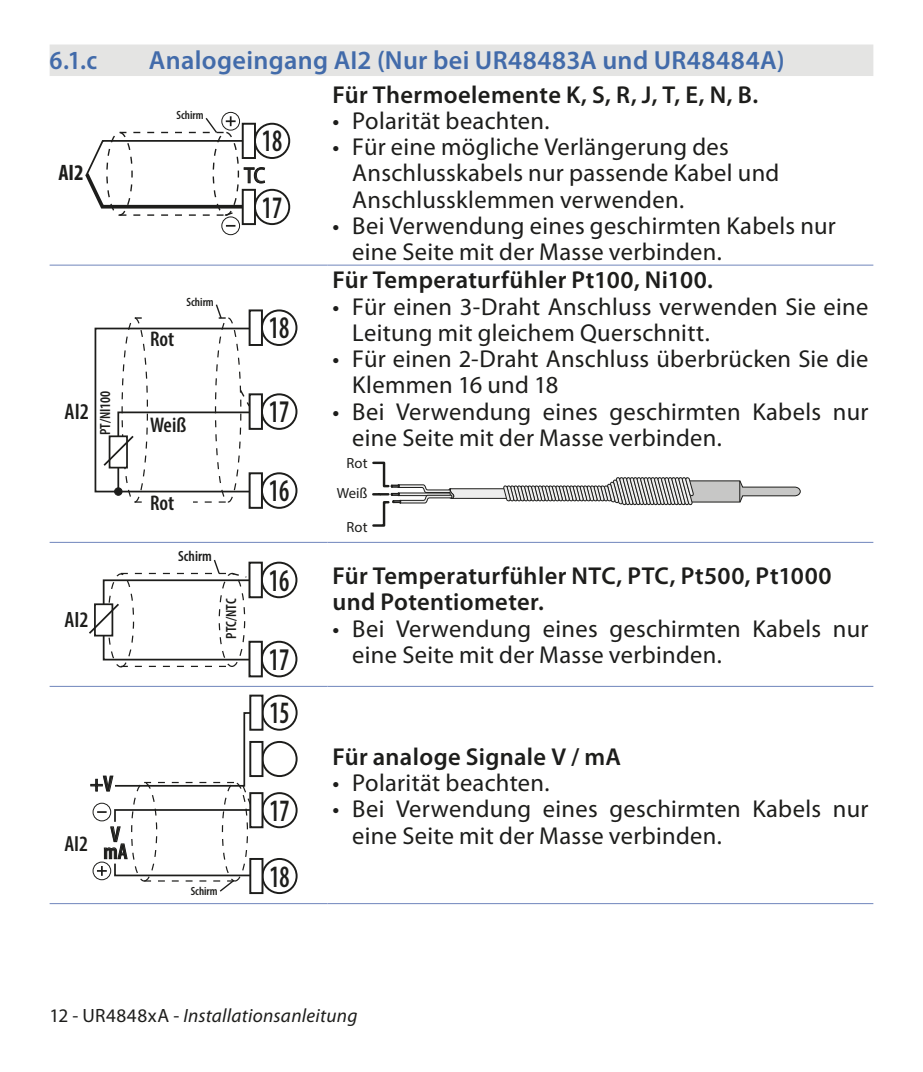
<style>
.page{position:relative;width:923px;height:1072px;background:#fff}
.page>*{position:absolute;margin:0;border:0;box-sizing:border-box;transform-origin:0 0}
.t1{font:600 condensed 31.5px/66.1px "Myriad Pro";color:#1d1d1b;scale:.79 1}
.t2{font:600 condensed 31.15px "Myriad Pro";color:#1d1d1b;scale:.79 1}
.t3{font:600 26.25px "Myriad Pro";letter-spacing:.015em;color:#426baa}
.t4{font:600 semi-condensed 26.25px "Myriad Pro";color:#426baa}
.t5{font:24.5px/26.2px "Myriad Pro";letter-spacing:.015em;color:#1d1d1b}
.t6{font:600 24.5px/26.2px "Myriad Pro";letter-spacing:.015em;color:#1d1d1b}
.t7{font:600 condensed 22.4px "Myriad Pro";color:#1d1d1b}
.t8{font:700 condensed 22.4px "Myriad Pro";color:#1d1d1b}
.t9{font:semi-condensed 22.4px "Myriad Pro";color:#1d1d1b}
.t10{font:600 condensed 22.05px "Myriad Pro";color:#1d1d1b}
.t11{font:600 condensed 21.35px "Myriad Pro";color:#1d1d1b}
.t12{font:italic 19.25px "Myriad Pro";letter-spacing:.015em;color:#1d1d1b}
.t13{font:600 condensed 14.7px "Myriad Pro";color:#1d1d1b}
.t14{font:14.7px "Myriad Pro";color:#1d1d1b}
.t15{font:600 condensed 11.9px "Myriad Pro";color:#1d1d1b}
.s1{font-style:normal}
</style>
<div class="page">
<div style="left:50px;top:44px;width:823px;height:32px;background:#e4e4e3"></div>
<hr style="left:50px;top:264px;width:277px;height:2px;background:#768bbf">
<hr style="left:327px;top:264px;width:546px;height:2px;background:#768bbf">
<hr style="left:50px;top:542px;width:277px;height:1px;background:#768bbf">
<hr style="left:327px;top:542px;width:546px;height:1px;background:#768bbf">
<hr style="left:50px;top:685px;width:277px;height:2px;background:#768bbf">
<hr style="left:327px;top:685px;width:546px;height:2px;background:#768bbf">
<hr style="left:50px;top:903px;width:277px;height:1px;background:#768bbf">
<hr style="left:327px;top:903px;width:546px;height:1px;background:#768bbf">
<svg style="left:85px;top:116px;width:180px;height:101px"></svg>
<div style="left:221px;top:112px;width:19px;height:18px;border:1px solid #1d1d1b;border-radius:50%"></div>
<svg style="left:226px;top:225px;width:9px;height:2px"></svg>
<div style="left:221px;top:217px;width:19px;height:18px;border:1px solid #1d1d1b;border-radius:50%"></div>
<div style="left:255px;top:124px;width:34px;height:34px;background:#fff;border-radius:50%"></div>
<div style="left:254px;top:123px;width:36px;height:36px;border:2px solid #1d1d1b;border-radius:50%"></div>
<div style="left:243px;top:124px;width:12px;height:34px;background:#fff"></div>
<div style="left:242px;top:123px;width:14px;height:36px;border:2px solid #1d1d1b"></div>
<div style="left:255px;top:190px;width:34px;height:34px;background:#fff;border-radius:50%"></div>
<div style="left:254px;top:189px;width:36px;height:36px;border:2px solid #1d1d1b;border-radius:50%"></div>
<div style="left:243px;top:190px;width:12px;height:34px;background:#fff"></div>
<div style="left:242px;top:189px;width:14px;height:36px;border:2px solid #1d1d1b"></div>
<svg style="left:136px;top:501px;width:90px;height:1px"></svg>
<svg style="left:135px;top:304px;width:91px;height:16px"></svg>
<div style="left:147px;top:306px;width:68px;height:21px;background:#fff"></div>
<div style="left:147px;top:493px;width:45px;height:21px;background:#fff"></div>
<div style="left:114px;top:487px;width:8px;height:8px;border:1px solid #1d1d1b;border-radius:50%"></div>
<svg style="left:94px;top:327px;width:155px;height:166px"></svg>
<div style="left:261px;top:309px;width:36px;height:37px;border:2px solid #1d1d1b;border-radius:50%"></div>
<div style="left:249px;top:309px;width:14px;height:37px;border:2px solid #1d1d1b"></div>
<div style="left:261px;top:393px;width:36px;height:37px;border:2px solid #1d1d1b;border-radius:50%"></div>
<div style="left:249px;top:393px;width:14px;height:37px;border:2px solid #1d1d1b"></div>
<div style="left:261px;top:472px;width:36px;height:37px;border:2px solid #1d1d1b;border-radius:50%"></div>
<div style="left:249px;top:472px;width:14px;height:37px;border:2px solid #1d1d1b"></div>
<svg style="left:372px;top:461px;width:428px;height:66px"></svg>
<svg style="left:89px;top:560px;width:163px;height:107px"></svg>
<div style="left:261px;top:561px;width:36px;height:37px;border:2px solid #1d1d1b;border-radius:50%"></div>
<div style="left:249px;top:562px;width:13px;height:35px;background:#fff"></div>
<div style="left:248px;top:561px;width:15px;height:37px;border:2px solid #1d1d1b"></div>
<div style="left:261px;top:640px;width:36px;height:37px;border:2px solid #1d1d1b;border-radius:50%"></div>
<div style="left:249px;top:641px;width:13px;height:35px;background:#fff"></div>
<div style="left:248px;top:640px;width:15px;height:37px;border:2px solid #1d1d1b"></div>
<svg style="left:90px;top:712px;width:164px;height:180px"></svg>
<div style="left:93px;top:861px;width:18px;height:19px;border:1px solid #1d1d1b;border-radius:50%"></div>
<div style="left:261px;top:792px;width:36px;height:36px;border:2px solid #1d1d1b;border-radius:50%"></div>
<div style="left:250px;top:793px;width:12px;height:34px;background:#fff"></div>
<div style="left:249px;top:792px;width:14px;height:36px;border:2px solid #1d1d1b"></div>
<div style="left:261px;top:741px;width:36px;height:36px;border:2px solid #1d1d1b;border-radius:50%"></div>
<div style="left:250px;top:742px;width:12px;height:34px;background:#fff"></div>
<div style="left:249px;top:741px;width:14px;height:36px;border:2px solid #1d1d1b"></div>
<div style="left:261px;top:694px;width:36px;height:36px;border:2px solid #1d1d1b;border-radius:50%"></div>
<div style="left:250px;top:695px;width:12px;height:34px;background:#fff"></div>
<div style="left:249px;top:694px;width:14px;height:36px;border:2px solid #1d1d1b"></div>
<div style="left:261px;top:858px;width:36px;height:36px;border:2px solid #1d1d1b;border-radius:50%"></div>
<div style="left:250px;top:859px;width:12px;height:34px;background:#fff"></div>
<div style="left:249px;top:858px;width:14px;height:36px;border:2px solid #1d1d1b"></div>
<p class="t4" style="left:50px;top:46px;width:49px">6.1.c</p>
<p class="t3" style="left:149px;top:46px;width:637px">Analogeingang AI2 (Nur bei UR48483A und UR48484A)</p>
<p class="t15" style="left:176px;top:108px;width:29px">Schirm</p>
<p class="t1" style="left:262px;top:107px;width:27px">18<br>17</p>
<p class="t8" style="left:58px;top:159px;width:27px">AI2</p>
<p class="t9" style="left:244px;top:162px;width:23px">TC</p>
<p class="t7" style="left:65px;top:397px;width:26px">AI2</p>
<p class="t13" style="left:96px;top:435px;width:46px;rotate:-90deg">PT/NI100</p>
<p class="t7" style="left:64px;top:606px;width:26px">AI2</p>
<p class="t11" style="left:150px;top:325px;width:26px">Rot</p>
<p class="t15" style="left:186px;top:294px;width:29px">Schirm</p>
<p class="t11" style="left:150px;top:411px;width:38px">Weiß</p>
<p class="t11" style="left:150px;top:489px;width:26px">Rot</p>
<p class="t13" style="left:178px;top:547px;width:35px">Schirm</p>
<p class="t13" style="left:222px;top:638px;width:41px;rotate:-90deg">PTC/NTC</p>
<p class="t7" style="left:90px;top:770px;width:25px">+V</p>
<p class="t10" style="left:64px;top:829px;width:57px">AI2 V</p>
<p class="t10" style="left:103px;top:837px;width:26px">mA</p>
<p class="t15" style="left:191px;top:883px;width:28px">Schirm</p>
<p class="t1" style="left:269px;top:294px;width:27px">18</p>
<p class="t1" style="left:269px;top:378px;width:27px">17</p>
<p class="t1" style="left:269px;top:457px;width:27px">16</p>
<p class="t1" style="left:269px;top:546px;width:27px">16</p>
<p class="t1" style="left:269px;top:625px;width:27px">17</p>
<p class="t2" style="left:269px;top:693px;width:27px">15</p>
<p class="t2" style="left:269px;top:791px;width:27px">17</p>
<p class="t2" style="left:269px;top:857px;width:27px">18</p>
<p class="t6" style="left:332px;top:82px;width:427px">Für Thermoelemente K, S, R, J, T, E, N, B.</p>
<p class="t5" style="left:332px;top:108px;width:219px">• Polarität beachten.</p>
<p class="t5" style="left:352px;top:134px;width:428px;text-indent:-20px">• Für eine mögliche Verlängerung des<br>Anschlusskabels nur passende Kabel und<br>Anschlussklemmen verwenden.</p>
<p class="t5" style="left:352px;top:213px;width:485px;text-indent:-20px">• Bei Verwendung eines geschirmten Kabels nur eine Seite mit der Masse verbinden.</p>
<p class="t6" style="left:332px;top:267px;width:382px">Für Temperaturfühler Pt100, Ni100.</p>
<p class="t5" style="left:352px;top:294px;width:517px;text-indent:-20px">• Für einen 3-Draht Anschluss verwenden Sie eine<br>Leitung mit gleichem Querschnitt.</p>
<p class="t5" style="left:352px;top:346px;width:517px;text-indent:-20px">• Für einen 2-Draht Anschluss überbrücken Sie die<br>Klemmen 16 und 18</p>
<p class="t5" style="left:352px;top:399px;width:517px;text-indent:-20px">• Bei Verwendung eines geschirmten Kabels nur eine Seite mit der Masse verbinden.</p>
<p class="t14" style="left:347px;top:454px;width:22px">Rot</p>
<p class="t14" style="left:337px;top:484px;width:32px">Weiß</p>
<p class="t14" style="left:347px;top:518px;width:22px">Rot</p>
<p class="t6" style="left:332px;top:563px;width:501px">Für Temperaturfühler NTC, PTC, Pt500, Pt1000 und Potentiometer.</p>
<p class="t5" style="left:352px;top:616px;width:517px;text-indent:-20px">• Bei Verwendung eines geschirmten Kabels nur eine Seite mit der Masse verbinden.</p>
<p class="t6" style="left:332px;top:743px;width:290px">Für analoge Signale V / mA</p>
<p class="t5" style="left:332px;top:770px;width:219px">• Polarität beachten.</p>
<p class="t5" style="left:352px;top:796px;width:517px;text-indent:-20px">• Bei Verwendung eines geschirmten Kabels nur eine Seite mit der Masse verbinden.</p>
<p class="t12" style="left:50px;top:1005px;width:309px"><span class="s1">12 - UR4848xA -</span> Installationsanleitung</p>
</div>
